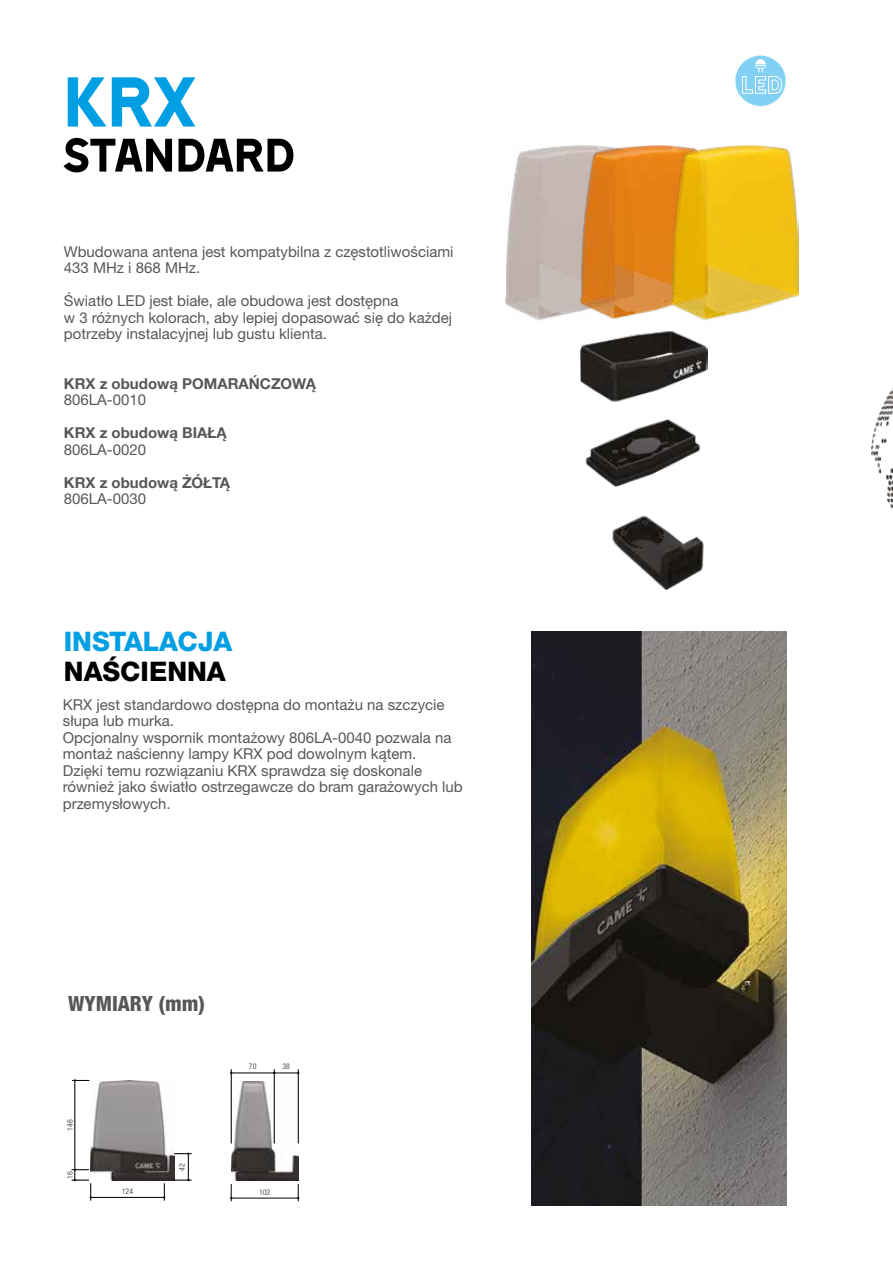
<style>
.page{position:relative;width:893px;height:1263px;background:#fff}
.page>*{position:absolute;margin:0;border:0;box-sizing:border-box;transform-origin:0 0}
.t1{font:81px "Came Type";color:#009fe3}
.t2{font:54px "Came Type";letter-spacing:-.025em;color:#000}
.t3{font:800 27px "Helvetica Neue LTW1 G";color:#009fe3}
.t4{font:800 27px "Helvetica Neue LTW1 G";color:#000}
.t5{font:800 condensed 21px "Helvetica Neue LTW1 G";color:#575756}
.t6{font:15px/16.5px "Helvetica Neue LTW1 G";color:#575756}
.t7{font:700 15px "Helvetica Neue LTW1 G";color:#575756}
.t8{font:condensed 7.8px "Helvetica Neue LTW1 G";color:#575756}
</style>
<div class="page">
<img style="left:506px;top:146px;width:75px;height:174px">
<img style="left:531px;top:631px;width:256px;height:574px">
<img style="left:581px;top:146px;width:126px;height:444px">
<img style="left:671px;top:146px;width:128px;height:179px">
<img style="left:91px;top:1080px;width:83px;height:100px">
<hr style="left:90px;top:1197px;width:74px;height:1px;background:#000">
<hr style="left:75px;top:1080px;width:1px;height:100px;background:#000">
<svg style="left:72px;top:1079px;width:17px;height:2px"></svg>
<svg style="left:72px;top:1168px;width:17px;height:3px"></svg>
<svg style="left:72px;top:1179px;width:20px;height:21px"></svg>
<svg style="left:163px;top:1183px;width:2px;height:17px"></svg>
<svg style="left:174px;top:1152px;width:18px;height:29px"></svg>
<hr style="left:231px;top:1198px;width:67px;height:1px;background:#000">
<hr style="left:232px;top:1072px;width:66px;height:1px;background:#000">
<img style="left:231px;top:1081px;width:67px;height:100px">
<hr style="left:231px;top:1069px;width:1px;height:74px;background:#000">
<hr style="left:274px;top:1069px;width:1px;height:74px;background:#000">
<hr style="left:298px;top:1069px;width:1px;height:74px;background:#000">
<svg style="left:230px;top:1184px;width:2px;height:17px"></svg>
<svg style="left:297px;top:1184px;width:2px;height:17px"></svg>
<svg style="left:735px;top:55px;width:51px;height:51px"></svg>
<img style="left:871px;top:387px;width:22px;height:122px">
<h1 class="t1" style="left:63px;top:59px;width:136px">KRX</h1>
<h2 class="t2" style="left:63px;top:127px;width:234px">STANDARD</h2>
<p class="t6" style="left:64px;top:243px;width:391px">Wbudowana antena jest kompatybilna z częstotliwościami<br>433 MHz i 868 MHz.</p>
<p class="t6" style="left:64px;top:292px;width:390px">Światło LED jest białe, ale obudowa jest dostępna<br>w 3 różnych kolorach, aby lepiej dopasować się do każdej potrzeby instalacyjnej lub gustu klienta.</p>
<p class="t7" style="left:64px;top:374px;width:254px">KRX z obudową POMARAŃCZOWĄ</p>
<p class="t6" style="left:64px;top:391px;width:84px">806LA-0010</p>
<p class="t7" style="left:64px;top:423px;width:164px">KRX z obudową BIAŁĄ</p>
<p class="t6" style="left:64px;top:441px;width:84px">806LA-0020</p>
<p class="t7" style="left:64px;top:473px;width:168px">KRX z obudową ŻÓŁTĄ</p>
<p class="t6" style="left:64px;top:490px;width:84px">806LA-0030</p>
<h3 class="t3" style="left:64px;top:625px;width:170px">INSTALACJA</h3>
<h3 class="t4" style="left:64px;top:655px;width:163px">NAŚCIENNA</h3>
<p class="t6" style="left:63px;top:696px;width:401px">KRX jest standardowo dostępna do montażu na szczycie słupa lub murka.<br>Opcjonalny wspornik montażowy 806LA-0040 pozwala na montaż naścienny lampy KRX pod dowolnym kątem.<br>Dzięki temu rozwiązaniu KRX sprawdza się doskonale również jako światło ostrzegawcze do bram garażowych lub przemysłowych.</p>
<h3 class="t5" style="left:68px;top:991px;width:138px">WYMIARY (mm)</h3>
<p class="t8" style="left:65px;top:1131px;width:13px;rotate:-90deg">146</p>
<p class="t8" style="left:65px;top:1179px;width:9px;rotate:-90deg">16</p>
<p class="t8" style="left:122px;top:1186px;width:13px">124</p>
<p class="t8" style="left:177px;top:1171px;width:9px;rotate:-90deg">42</p>
<p class="t8" style="left:249px;top:1062px;width:9px">70</p>
<p class="t8" style="left:282px;top:1062px;width:9px">38</p>
<p class="t8" style="left:259px;top:1187px;width:13px">102</p>
</div>
